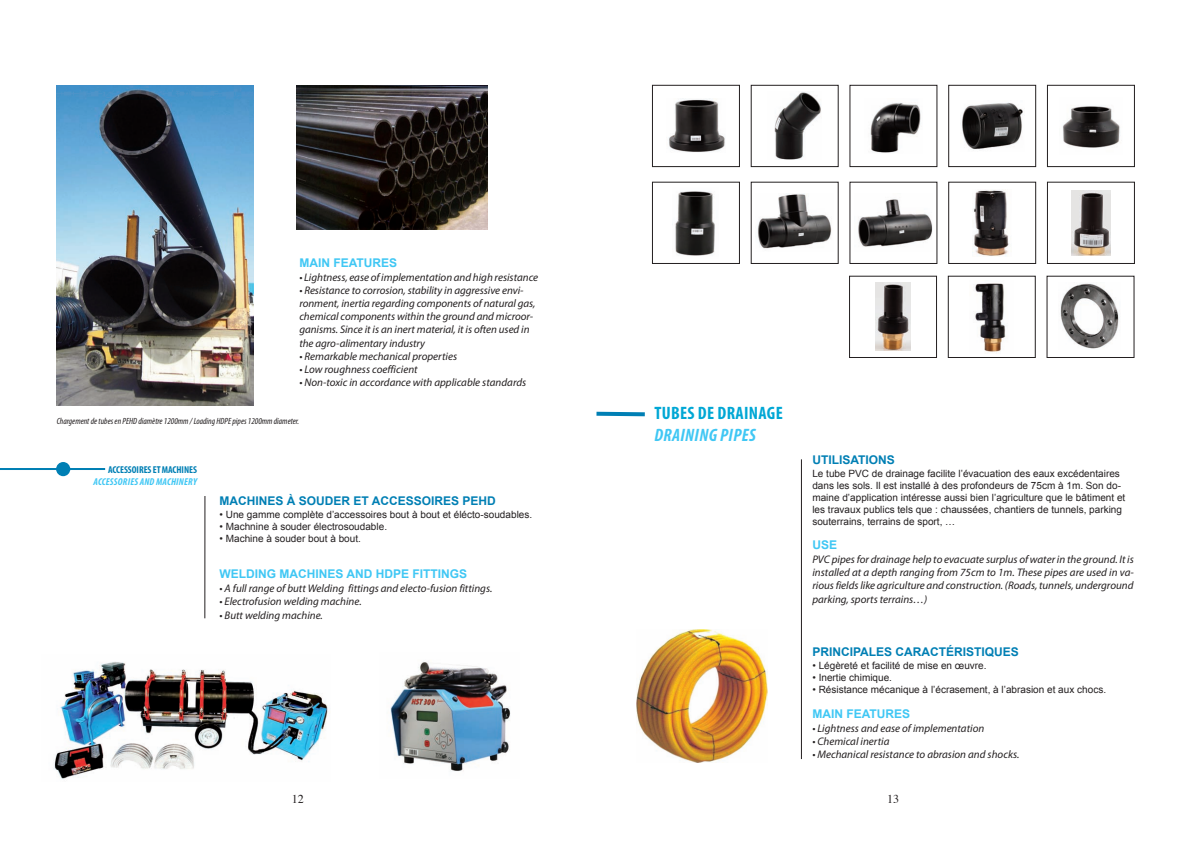
<style>
.page{position:relative;width:1191px;height:842px;background:#fff}
.page>*{position:absolute;margin:0;border:0;box-sizing:border-box;transform-origin:0 0}
.t1{font:700 condensed 18px "Myriad Pro";letter-spacing:.02em;color:#00a7d5}
.t2{font:italic 700 condensed 18px "Myriad Pro";letter-spacing:.02em;color:#40c7f4}
.t3{font:700 12px "Arial";color:#007fb4}
.t4{font:700 12px "Arial";color:#40c7f4}
.t5{font:12px "Times";color:#231f20}
.t6{font:italic 11px/13.2px "Myriad Pro";color:#231f20;text-align:justify}
.t7{font:10px/12px "Arial";color:#231f20}
.t8{font:italic 700 condensed 10px "Myriad Pro";letter-spacing:.02em;color:#40c7f4}
.t9{font:700 condensed 10px "Myriad Pro";letter-spacing:-.005em;color:#007fb4}
.t10{font:italic condensed 9px "Myriad Pro";color:#231f20}
</style>
<div class="page">
<img style="left:390px;top:662px;width:121px;height:109px">
<hr style="left:205px;top:496px;width:1px;height:122px;background:#231f20">
<img style="left:53px;top:662px;width:275px;height:117px">
<img style="left:669px;top:99px;width:56px;height:53px">
<div style="left:652px;top:85px;width:87px;height:82px;border:1px solid #231f20"></div>
<img style="left:774px;top:92px;width:47px;height:68px">
<div style="left:751px;top:85px;width:87px;height:82px;border:1px solid #231f20"></div>
<img style="left:870px;top:102px;width:51px;height:51px">
<div style="left:849px;top:85px;width:88px;height:82px;border:1px solid #231f20"></div>
<img style="left:962px;top:102px;width:61px;height:48px">
<div style="left:948px;top:85px;width:88px;height:82px;border:1px solid #231f20"></div>
<img style="left:1062px;top:106px;width:58px;height:42px">
<div style="left:1047px;top:85px;width:87px;height:82px;border:1px solid #231f20"></div>
<img style="left:675px;top:191px;width:40px;height:65px">
<div style="left:652px;top:182px;width:87px;height:82px;border:1px solid #231f20"></div>
<img style="left:757px;top:194px;width:75px;height:55px">
<img style="left:858px;top:199px;width:74px;height:48px">
<img style="left:972px;top:190px;width:37px;height:66px">
<div style="left:948px;top:182px;width:88px;height:82px;border:1px solid #231f20"></div>
<img style="left:1071px;top:191px;width:39px;height:64px">
<div style="left:1047px;top:182px;width:87px;height:82px;border:1px solid #231f20"></div>
<img style="left:875px;top:283px;width:36px;height:68px">
<div style="left:849px;top:276px;width:87px;height:82px;border:1px solid #231f20"></div>
<img style="left:975px;top:283px;width:31px;height:69px">
<div style="left:948px;top:276px;width:87px;height:82px;border:1px solid #231f20"></div>
<img style="left:1060px;top:283px;width:59px;height:66px">
<hr style="left:801px;top:459px;width:1px;height:300px;background:#231f20">
<svg style="left:596px;top:411px;width:49px;height:6px"></svg>
<img style="left:637px;top:630px;width:130px;height:133px">
<img style="left:57px;top:85px;width:196px;height:321px">
<img style="left:297px;top:85px;width:190px;height:145px">
<div style="left:56px;top:462px;width:14px;height:14px;background:#007fb4;border-radius:50%"></div>
<hr style="left:0;top:468px;width:105px;height:2px;background:#007fb4">
<p class="t4" style="left:299px;top:256px;width:99px">MAIN FEATURES</p>
<p class="t6" style="left:299px;top:271px;width:240px">• Lightness, ease of implementation and high resistance</p>
<p class="t6" style="left:299px;top:284px;width:237px;text-align:left">• Resistance to corrosion, stability in aggressive envi&shy;ronment, inertia regarding components of natural gas, chemical components within the ground and microor&shy;ganisms. Since it is an inert material, it is often used in the agro-alimentary industry</p>
<p class="t6" style="left:299px;top:350px;width:159px">• Remarkable mechanical properties</p>
<p class="t6" style="left:299px;top:364px;width:120px">• Low roughness coefficient</p>
<p class="t6" style="left:299px;top:377px;width:228px">• Non-toxic in accordance with applicable standards</p>
<p class="t10" style="left:57px;top:418px;width:244px">Chargement de tubes en PEHD diamètre 1200mm / Loading HDPE pipes 1200mm diameter.</p>
<p class="t9" style="left:108px;top:466px;width:90px">ACCESSOIRES ET MACHINES</p>
<p class="t8" style="left:93px;top:478px;width:105px">ACCESSORIES AND MACHINERY</p>
<p class="t3" style="left:220px;top:494px;width:278px">MACHINES À SOUDER ET ACCESSOIRES PEHD</p>
<p class="t7" style="left:220px;top:509px;width:314px">• Une gamme complète d’accessoires bout à bout et élécto-soudables.</p>
<p class="t7" style="left:220px;top:521px;width:169px">• Machnine à souder électrosoudable.</p>
<p class="t7" style="left:220px;top:533px;width:143px">• Machine à souder bout à bout.</p>
<p class="t4" style="left:220px;top:567px;width:249px">WELDING MACHINES AND HDPE FITTINGS</p>
<p class="t6" style="left:220px;top:583px;width:274px">• A full range of butt Welding fittings and electo-fusion fittings.</p>
<p class="t6" style="left:220px;top:596px;width:144px">• Electrofusion welding machine.</p>
<p class="t6" style="left:220px;top:609px;width:105px">• Butt welding machine.</p>
<h1 class="t1" style="left:654px;top:407px;width:130px">TUBES DE DRAINAGE</h1>
<h1 class="t2" style="left:654px;top:429px;width:103px">DRAINING PIPES</h1>
<p class="t3" style="left:812px;top:453px;width:84px">UTILISATIONS</p>
<p class="t7" style="left:812px;top:467px;width:314px">Le tube PVC de drainage facilite l’évacuation des eaux excédentaires dans les sols. Il est installé à des profondeurs de 75cm à 1m. Son do&shy;maine d’application intéresse aussi bien l’agriculture que le bâtiment et les travaux publics tels que : chaussées, chantiers de tunnels, parking souterrains, terrains de sport, …</p>
<p class="t4" style="left:812px;top:538px;width:26px">USE</p>
<p class="t6" style="left:812px;top:553px;width:323px">PVC pipes for drainage help to evacuate surplus of water in the ground. It is installed at a depth ranging from 75cm to 1m. These pipes are used in va&shy;rious fields like agriculture and construction. (Roads, tunnels, underground parking, sports terrains…)</p>
<p class="t3" style="left:812px;top:645px;width:208px">PRINCIPALES CARACTÉRISTIQUES</p>
<p class="t7" style="left:812px;top:659px;width:176px">• Légèreté et facilité de mise en œuvre.</p>
<p class="t7" style="left:812px;top:671px;width:81px">• Inertie chimique.</p>
<p class="t7" style="left:812px;top:683px;width:295px">• Résistance mécanique à l’écrasement, à l’abrasion et aux chocs.</p>
<p class="t4" style="left:812px;top:707px;width:99px">MAIN FEATURES</p>
<p class="t6" style="left:812px;top:722px;width:173px">• Lightness and ease of implementation</p>
<p class="t6" style="left:812px;top:735px;width:79px">• Chemical inertia</p>
<p class="t6" style="left:812px;top:749px;width:208px">• Mechanical resistance to abrasion and shocks.</p>
<p class="t5" style="left:292px;top:794px;width:13px">12</p>
<p class="t5" style="left:887px;top:794px;width:13px">13</p>
</div>
